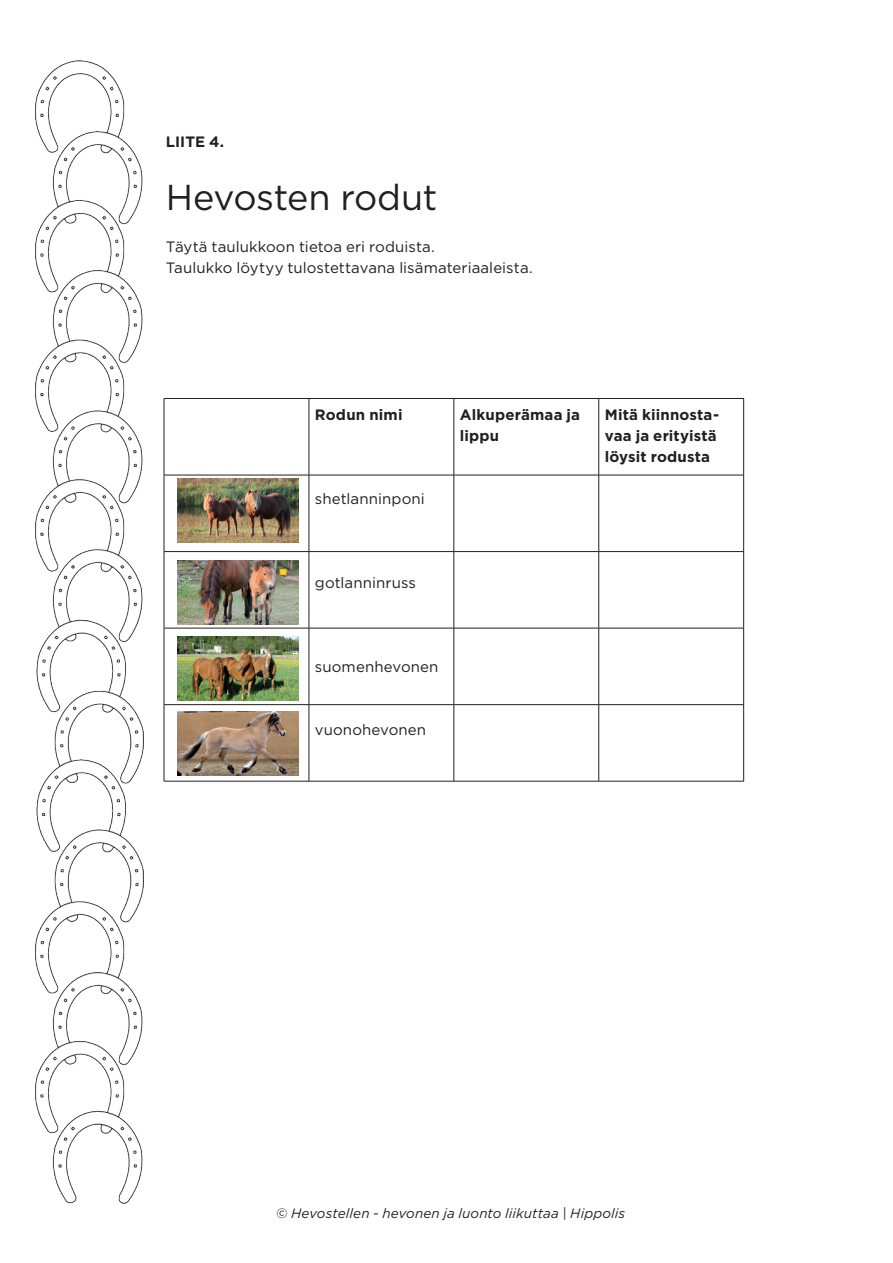
<style>
.page{position:relative;width:893px;height:1263px;background:#fff}
.page>*{position:absolute;margin:0;border:0;box-sizing:border-box;transform-origin:0 0}
.t1{font:36px "Gotham";letter-spacing:-.015em;color:#231f20}
.t2{font:15px/21px "Gotham";letter-spacing:.005em;color:#231f20}
.t3{font:700 15px/21px "Gotham";letter-spacing:.01em;color:#231f20}
.t4{font:italic 13.5px "Gotham";letter-spacing:.005em;color:#231f20}
</style>
<div class="page">
<img style="left:35px;top:60px;width:109px;height:1144px">
<hr style="left:164px;top:398px;width:145px;height:1px;background:#231f20">
<hr style="left:164px;top:399px;width:1px;height:76px;background:#231f20">
<hr style="left:309px;top:398px;width:145px;height:1px;background:#231f20">
<hr style="left:454px;top:398px;width:145px;height:1px;background:#231f20">
<hr style="left:599px;top:398px;width:145px;height:1px;background:#231f20">
<hr style="left:743px;top:399px;width:1px;height:76px;background:#231f20">
<hr style="left:164px;top:475px;width:1px;height:76px;background:#231f20">
<hr style="left:743px;top:475px;width:1px;height:76px;background:#231f20">
<hr style="left:164px;top:552px;width:1px;height:76px;background:#231f20">
<hr style="left:743px;top:552px;width:1px;height:76px;background:#231f20">
<hr style="left:164px;top:628px;width:1px;height:76px;background:#231f20">
<hr style="left:743px;top:628px;width:1px;height:76px;background:#231f20">
<hr style="left:164px;top:705px;width:1px;height:76px;background:#231f20">
<hr style="left:743px;top:705px;width:1px;height:76px;background:#231f20">
<hr style="left:164px;top:781px;width:145px;height:1px;background:#231f20">
<hr style="left:309px;top:781px;width:145px;height:1px;background:#231f20">
<hr style="left:454px;top:781px;width:145px;height:1px;background:#231f20">
<hr style="left:599px;top:781px;width:145px;height:1px;background:#231f20">
<hr style="left:164px;top:475px;width:145px;height:1px;background:#231f20">
<hr style="left:309px;top:475px;width:145px;height:1px;background:#231f20">
<hr style="left:454px;top:475px;width:145px;height:1px;background:#231f20">
<hr style="left:599px;top:475px;width:145px;height:1px;background:#231f20">
<hr style="left:164px;top:551px;width:145px;height:1px;background:#231f20">
<hr style="left:309px;top:551px;width:145px;height:1px;background:#231f20">
<hr style="left:454px;top:551px;width:145px;height:1px;background:#231f20">
<hr style="left:599px;top:551px;width:145px;height:1px;background:#231f20">
<hr style="left:164px;top:628px;width:145px;height:1px;background:#231f20">
<hr style="left:309px;top:628px;width:145px;height:1px;background:#231f20">
<hr style="left:454px;top:628px;width:145px;height:1px;background:#231f20">
<hr style="left:599px;top:628px;width:145px;height:1px;background:#231f20">
<hr style="left:164px;top:704px;width:145px;height:1px;background:#231f20">
<hr style="left:309px;top:704px;width:145px;height:1px;background:#231f20">
<hr style="left:454px;top:704px;width:145px;height:1px;background:#231f20">
<hr style="left:599px;top:704px;width:145px;height:1px;background:#231f20">
<hr style="left:309px;top:399px;width:1px;height:76px;background:#231f20">
<hr style="left:454px;top:399px;width:1px;height:76px;background:#231f20">
<hr style="left:598px;top:399px;width:1px;height:76px;background:#231f20">
<hr style="left:309px;top:475px;width:1px;height:76px;background:#231f20">
<hr style="left:454px;top:475px;width:1px;height:76px;background:#231f20">
<hr style="left:598px;top:475px;width:1px;height:76px;background:#231f20">
<hr style="left:309px;top:552px;width:1px;height:76px;background:#231f20">
<hr style="left:454px;top:552px;width:1px;height:76px;background:#231f20">
<hr style="left:598px;top:552px;width:1px;height:76px;background:#231f20">
<hr style="left:309px;top:628px;width:1px;height:76px;background:#231f20">
<hr style="left:454px;top:628px;width:1px;height:76px;background:#231f20">
<hr style="left:598px;top:628px;width:1px;height:76px;background:#231f20">
<hr style="left:309px;top:705px;width:1px;height:76px;background:#231f20">
<hr style="left:454px;top:705px;width:1px;height:76px;background:#231f20">
<hr style="left:598px;top:705px;width:1px;height:76px;background:#231f20">
<img style="left:178px;top:478px;width:120px;height:64px">
<img style="left:178px;top:560px;width:120px;height:64px">
<img style="left:178px;top:636px;width:120px;height:64px">
<img style="left:178px;top:711px;width:120px;height:64px">
<p class="t3" style="left:166px;top:131px;width:60px">LIITE 4.</p>
<h1 class="t1" style="left:166px;top:174px;width:273px">Hevosten rodut</h1>
<p class="t2" style="left:166px;top:236px;width:366px">Täytä taulukkoon tietoa eri roduista.<br>Taulukko löytyy tulostettavana lisämateriaaleista.</p>
<p class="t3" style="left:315px;top:404px;width:89px">Rodun nimi</p>
<p class="t3" style="left:460px;top:404px;width:122px">Alkuperämaa ja lippu</p>
<p class="t3" style="left:605px;top:404px;width:116px">Mitä kiinnosta&shy;vaa ja erityistä löysit rodusta</p>
<p class="t2" style="left:315px;top:488px;width:111px">shetlanninponi</p>
<p class="t2" style="left:315px;top:572px;width:103px">gotlanninruss</p>
<p class="t2" style="left:315px;top:656px;width:125px">suomenhevonen</p>
<p class="t2" style="left:315px;top:719px;width:113px">vuonohevonen</p>
<p class="t4" style="left:276px;top:1205px;width:350px">© Hevostellen - hevonen ja luonto liikuttaa | Hippolis</p>
</div>
